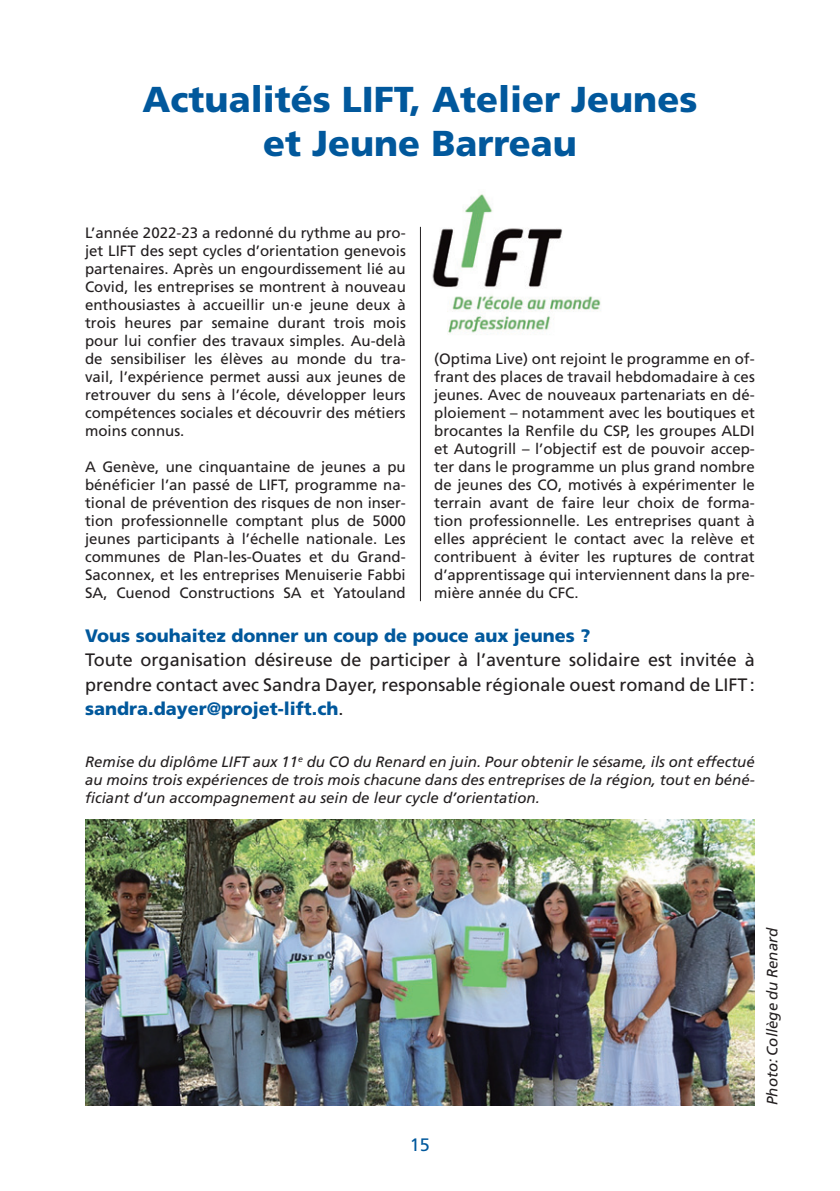
<style>
.page{position:relative;width:840px;height:1191px;background:#fff}
.page>*{position:absolute;margin:0;border:0;box-sizing:border-box;transform-origin:0 0}
.t1{font:900 36px/43.2px "Frutiger LT Std";color:#01589c;text-align:center}
.t2{font:18px/24.4px "Frutiger LT Std";color:#231f20;text-align:justify}
.t3{font:900 18px "Frutiger LT Std";color:#01589c}
.t4{font:18px "Frutiger LT Std";color:#01589c}
.t5{font:15px/18px "Frutiger LT Std";color:#231f20;text-align:justify}
.t6{font:italic 15px/18px "Frutiger LT Std";color:#231f20;text-align:justify}
.s1{font-weight:900;color:#01589c}
</style>
<div class="page">
<hr style="left:419px;top:227px;width:1px;height:374px;background:#231f20">
<img style="left:432px;top:194px;width:169px;height:141px">
<img style="left:85px;top:819px;width:669px;height:287px">
<h1 class="t1" style="left:142px;top:78px;width:556px">Actualités LIFT, Atelier Jeunes et Jeune Barreau</h1>
<p class="t5" style="left:85px;top:224px;width:322px">L’année 2022-23 a redonné du rythme au pro&shy;jet LIFT des sept cycles d’orientation genevois partenaires. Après un engourdissement lié au Covid, les entreprises se montrent à nouveau enthousiastes à accueillir un·e jeune deux à trois heures par semaine durant trois mois pour lui confier des travaux simples. Au-delà de sensibiliser les élèves au monde du tra&shy;vail, l’expérience permet aussi aux jeunes de retrouver du sens à l’école, développer leurs compétences sociales et découvrir des métiers moins connus.</p>
<p class="t5" style="left:85px;top:458px;width:322px">A Genève, une cinquantaine de jeunes a pu bénéficier l’an passé de LIFT, programme na&shy;tional de prévention des risques de non inser&shy;tion professionnelle comptant plus de 5000 jeunes participants à l’échelle nationale. Les communes de Plan-les-Ouates et du Grand-Saconnex, et les entreprises Menuiserie Fabbi SA, Cuenod Constructions SA et Yatouland</p>
<p class="t5" style="left:434px;top:350px;width:322px">(Optima Live) ont rejoint le programme en of&shy;frant des places de travail hebdomadaire à ces jeunes. Avec de nouveaux partenariats en dé&shy;ploiement – notamment avec les boutiques et brocantes la Renfile du CSP, les groupes ALDI et Autogrill – l’objectif est de pouvoir accep&shy;ter dans le programme un plus grand nombre de jeunes des CO, motivés à expérimenter le terrain avant de faire leur choix de forma&shy;tion professionnelle. Les entreprises quant à elles apprécient le contact avec la relève et contribuent à éviter les ruptures de contrat d’apprentissage qui interviennent dans la pre&shy;mière année du CFC.</p>
<p class="t3" style="left:85px;top:624px;width:506px">Vous souhaitez donner un coup de pouce aux jeunes ?</p>
<p class="t2" style="left:85px;top:648px;width:670px">Toute organisation désireuse de participer à l’aventure solidaire est invitée à prendre contact avec Sandra Dayer, responsable régionale ouest romand de LIFT : <span class="s1">sandra.dayer@projet-lift.ch</span>.</p>
<p class="t6" style="left:85px;top:753px;width:670px">Remise du diplôme LIFT aux 11<sup>e</sup> du CO du Renard en juin. Pour obtenir le sésame, ils ont effectué au moins trois expériences de trois mois chacune dans des entreprises de la région, tout en béné&shy;ficiant d’un accompagnement au sein de leur cycle d’orientation.</p>
<p class="t4" style="left:410px;top:1134px;width:22px">15</p>
<p class="t6" style="left:763px;top:1105px;width:179px;rotate:-90deg">Photo: Collège du Renard</p>
</div>
